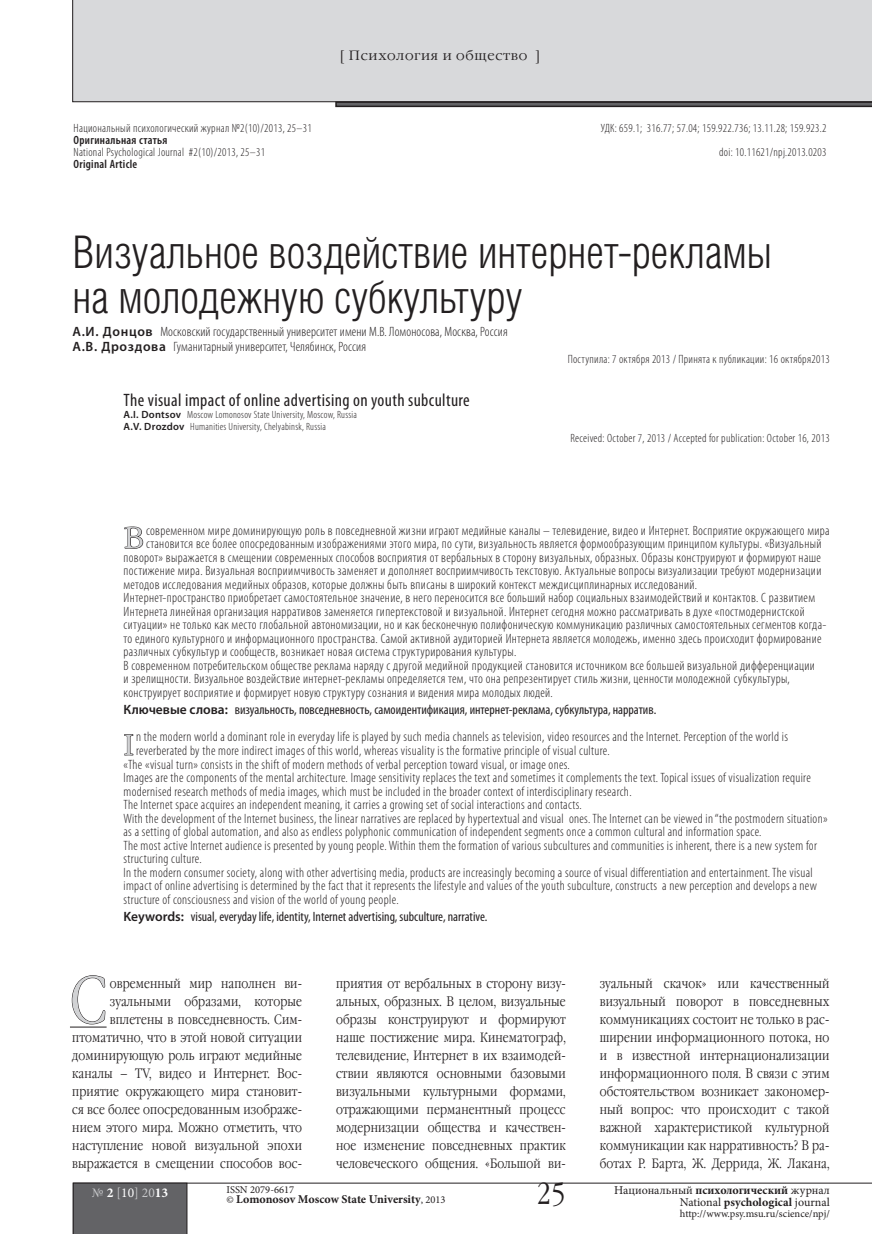
<style>
.page{position:relative;width:872px;height:1234px;background:#fff}
.page>*{position:absolute;margin:0;border:0;box-sizing:border-box;transform-origin:0 0}
.Main_text___1st{font:64.95px "Garamond Narrow C";color:#d1d2d4}
.Header___Article{font:45px/45px "Helios Cond Light C";color:#231f20}
.Page_num{font:30px "Garamond Narrow C";color:#231f20}
.Resume_MAIN___1st{font:29.1px "Garamond C";color:#d1d2d4}
.Header___Article___E{font:condensed 18px "Myriad Pro";letter-spacing:.02em;color:#231f20}
.Resume_MAIN{font:300 condensed 13.5px/13.5px "Myriad Pro";letter-spacing:.025em;color:#231f20}
.Main_text___1st-2{font:13.5px/18px "Garamond Narrow C";letter-spacing:.01em;color:#231f20;text-align:justify}
.Resume_MAIN___1st-2{font:300 condensed 13.5px/13.5px "Myriad Pro";letter-spacing:.025em;color:#231f20}
.Resume_KEYWORDS{font:condensed 13.5px "Myriad Pro";color:#231f20}
.Autor___HEADER{font:300 condensed 13.5px "Myriad Pro";letter-spacing:.01em;color:#231f20}
.Col_title___RUBRIC{font:13.5px "Garamond C";letter-spacing:.05em;color:#231f20}
.t1{font:13.5px "Minion Pro";color:#c7c8ca}
.Code_prefix{font:300 condensed 12px "Myriad Pro";letter-spacing:.025em;color:#231f20}
.t2{font:12px "Minion Pro";color:#231f20}
.t3{font:700 12px "Minion Pro";letter-spacing:-.005em;color:#231f20}
.Code_prefix-2{font:600 condensed 12px "Myriad Pro";letter-spacing:.025em;color:#231f20}
.Autor___HEADER___EN{font:300 condensed 10.5px "Myriad Pro";letter-spacing:.025em;color:#231f20}
.t4{font:10.5px "Minion Pro";color:#231f20}
.s1{font-weight:600;font-stretch:normal}
.s2{font-weight:700;color:#fff}
.s3{color:#fff}
.s4{font-weight:400;font-size:10.5px}
.s5{font-weight:700}
</style>
<div class="page">
<div style="left:72px;top:0;width:800px;height:102px;background:#d8d9db"></div>
<svg style="left:335px;top:101px;width:537px;height:6px;background:#424042"></svg>
<svg style="left:73px;top:1182px;width:799px;height:51px"></svg>
<hr style="left:70px;top:1026px;width:37px;height:1px;background:#231f20">
<svg style="left:72px;top:975px;width:34px;height:53px"></svg>
<svg style="left:124px;top:526px;width:19px;height:23px"></svg>
<svg style="left:124px;top:734px;width:10px;height:21px"></svg>
<p class="Col_title___RUBRIC" style="left:340px;top:48px;width:201px">[ Психология и общество ]</p>
<p class="Code_prefix" style="left:74px;top:121px;width:240px">Национальный психологический журнал №2(10)/2013, 25–31</p>
<p class="Code_prefix" style="left:601px;top:121px;width:227px">УДК: 659.1; 316.77; 57.04; 159.922.736; 13.11.28; 159.923.2</p>
<p class="Code_prefix-2" style="left:74px;top:133px;width:95px">Оригинальная статья</p>
<p class="Code_prefix" style="left:74px;top:145px;width:193px">National Psychological Journal #2(10)/2013, 25–31</p>
<p class="Code_prefix" style="left:719px;top:145px;width:109px">doi: 10.11621/npj.2013.0203</p>
<p class="Code_prefix-2" style="left:74px;top:157px;width:65px">Original Article</p>
<p class="Header___Article" style="left:72px;top:229px;width:700px">Визуальное воздействие интернет-рекламы на молодежную субкультуру</p>
<p class="Autor___HEADER" style="left:72px;top:323px;width:436px"><span class="s1">А.И. Донцов</span> Московский государственный университет имени М.В. Ломоносова, Москва, Россия</p>
<p class="Autor___HEADER" style="left:72px;top:338px;width:295px"><span class="s1">А.В. Дроздова</span> Гуманитарный университет, Челябинск, Россия</p>
<p class="Code_prefix" style="left:567px;top:352px;width:263px">Поступила: 7 октября 2013 / Принята к публикации: 16 октября2013</p>
<p class="Header___Article___E" style="left:123px;top:389px;width:347px">The visual impact of online advertising on youth subculture</p>
<p class="Autor___HEADER___EN" style="left:123px;top:408px;width:235px"><span class="s1">A.I. Dontsov</span> Moscow Lomonosov State University, Moscow, Russia</p>
<p class="Autor___HEADER___EN" style="left:123px;top:420px;width:204px"><span class="s1">A.V. Drozdov</span> Humanities University, Chelyabinsk, Russia</p>
<p class="Code_prefix" style="left:570px;top:431px;width:261px">Received: October 7, 2013 / Accepted for publication: October 16, 2013</p>
<p class="Resume_MAIN___1st" style="left:123px;top:522px;width:22px">В</p>
<p class="Resume_MAIN___1st-2" style="left:146px;top:523px;width:685px">современном мире доминирующую роль в повседневной жизни играют медийные каналы – телевидение, видео и Интернет. Восприятие окружающего мира</p>
<p class="Resume_MAIN___1st-2" style="left:146px;top:536px;width:677px">становится все более опосредованным изображениями этого мира, по сути, визуальность является формообразующим принципом культуры. «Визуальный</p>
<p class="Resume_MAIN___1st-2" style="left:123px;top:550px;width:699px">поворот» выражается в смещении современных способов восприятия от вербальных в сторону визуальных, образных. Образы конструируют и формируют наше</p>
<p class="Resume_MAIN___1st-2" style="left:123px;top:563px;width:699px">постижение мира. Визуальная восприимчивость заменяет и дополняет восприимчивость текстовую. Актуальные вопросы визуализации требуют модернизации</p>
<p class="Resume_MAIN___1st-2" style="left:123px;top:577px;width:575px">методов исследования медийных образов, которые должны быть вписаны в широкий контекст междисциплинарных исследований.</p>
<p class="Resume_MAIN" style="left:123px;top:590px;width:704px">Интернет-пространство приобретает самостоятельное значение, в него переносится все больший набор социальных взаимодействий и контактов. С развитием Интернета линейная организация нарративов заменяется гипертекстовой и визуальной. Интернет сегодня можно рассматривать в духе «постмодернистской ситуации» не только как место глобальной автономизации, но и как бесконечную полифоническую коммуникацию различных самостоятельных сегментов когда&shy;то единого культурного и информационного пространства. Самой активной аудиторией Интернета является молодежь, именно здесь происходит формирование различных субкультур и сообществ, возникает новая система структурирования культуры.</p>
<p class="Resume_MAIN" style="left:123px;top:658px;width:693px">В современном потребительском обществе реклама наряду с другой медийной продукцией становится источником все большей визуальной дифференциации и зрелищности. Визуальное воздействие интернет-рекламы определяется тем, что она репрезентирует стиль жизни, ценности молодежной субкультуры, конструирует восприятие и формирует новую структуру сознания и видения мира молодых людей.</p>
<p class="Resume_KEYWORDS" style="left:123px;top:701px;width:534px"><span class="s1">Ключевые слова:</span> визуальность, повседневность, самоидентификация, интернет-реклама, субкультура, нарратив.</p>
<p class="Resume_MAIN___1st" style="left:123px;top:728px;width:12px">I</p>
<p class="Resume_MAIN___1st-2" style="left:136px;top:730px;width:653px">n the modern world a dominant role in everyday life is played by such media channels as television, video resources and the Internet. Perception of the world is reverberated by the more indirect images of this world, whereas visuality is the formative principle of visual culture.</p>
<p class="Resume_MAIN" style="left:123px;top:757px;width:448px">«The «visual turn» consists in the shift of modern methods of verbal perception toward visual, or image ones.</p>
<p class="Resume_MAIN" style="left:123px;top:770px;width:688px">Images are the components of the mental architecture. Image sensitivity replaces the text and sometimes it complements the text. Topical issues of visualization require modernised research methods of media images, which must be included in the broader context of interdisciplinary research.</p>
<p class="Resume_MAIN" style="left:123px;top:797px;width:460px">The Internet space acquires an independent meaning, it carries a growing set of social interactions and contacts.</p>
<p class="Resume_MAIN" style="left:123px;top:811px;width:705px">With the development of the Internet business, the linear narratives are replaced by hypertextual and visual ones. The Internet can be viewed in “the postmodern situation» as a setting of global automation, and also as endless polyphonic communication of independent segments once a common cultural and information space.</p>
<p class="Resume_MAIN" style="left:123px;top:838px;width:695px">The most active Internet audience is presented by young people. Within them the formation of various subcultures and communities is inherent, there is a new system for structuring culture.</p>
<p class="Resume_MAIN" style="left:123px;top:865px;width:695px">In the modern consumer society, along with other advertising media, products are increasingly becoming a source of visual differentiation and entertainment. The visual impact of online advertising is determined by the fact that it represents the lifestyle and values of the youth subculture, constructs a new perception and develops a new structure of consciousness and vision of the world of young people.</p>
<p class="Resume_KEYWORDS" style="left:123px;top:908px;width:365px"><span class="s1">Keywords:</span> visual, everyday life, identity, Internet advertising, subculture, narrative.</p>
<p class="Main_text___1st" style="left:70px;top:964px;width:38px">С</p>
<p class="Main_text___1st-2" style="left:72px;top:974px;width:231px;text-align:right">овременный мир наполнен ви&shy;зуальными образами, которые вплетены в повседневность. Сим&shy;птоматично, что в этой новой ситуации доминирующую роль играют медийные каналы – TV, видео и Интернет. Вос&shy;приятие окружающего мира становит&shy;ся все более опосредованным изображе&shy;нием этого мира. Можно отметить, что наступление новой визуальной эпохи выражается в смещении способов вос-</p>
<p class="Main_text___1st-2" style="left:336px;top:974px;width:231px">приятия от вербальных в сторону визу&shy;альных, образных. В целом, визуальные образы конструируют и формируют наше постижение мира. Кинематограф, телевидение, Интернет в их взаимодей&shy;ствии являются основными базовыми визуальными культурными формами, отражающими перманентный процесс модернизации общества и качествен&shy;ное изменение повседневных практик человеческого общения. «Большой ви-</p>
<p class="Main_text___1st-2" style="left:600px;top:974px;width:231px">зуальный скачок» или качественный визуальный поворот в повседневных коммуникациях состоит не только в рас&shy;ширении информационного потока, но и в известной интернационализации информационного поля. В связи с этим обстоятельством возникает закономер&shy;ный вопрос: что происходит с такой важной характеристикой культурной коммуникации как нарративность? В ра&shy;ботах Р. Барта, Ж. Деррида, Ж. Лакана,</p>
<p class="t1" style="left:92px;top:1183px;width:78px">№ <span class="s2">2</span> [<span class="s3">10</span>] 20<span class="s2">13</span></p>
<p class="t4" style="left:226px;top:1182px;width:69px">ISSN 2079-6617</p>
<p class="t3" style="left:226px;top:1190px;width:221px"><span class="s4">©</span> Lomonosov Moscow State University<span class="s4">, 2013</span></p>
<p class="Page_num" style="left:536px;top:1177px;width:31px">25</p>
<p class="t2" style="left:614px;top:1181px;width:217px">Национальный <span class="s5">психологический</span> журнал</p>
<p class="t2" style="left:679px;top:1193px;width:152px">National <span class="s5">psychological</span> journal</p>
<p class="t4" style="left:680px;top:1205px;width:151px">http://www.psy.msu.ru/science/npj/</p>
</div>
